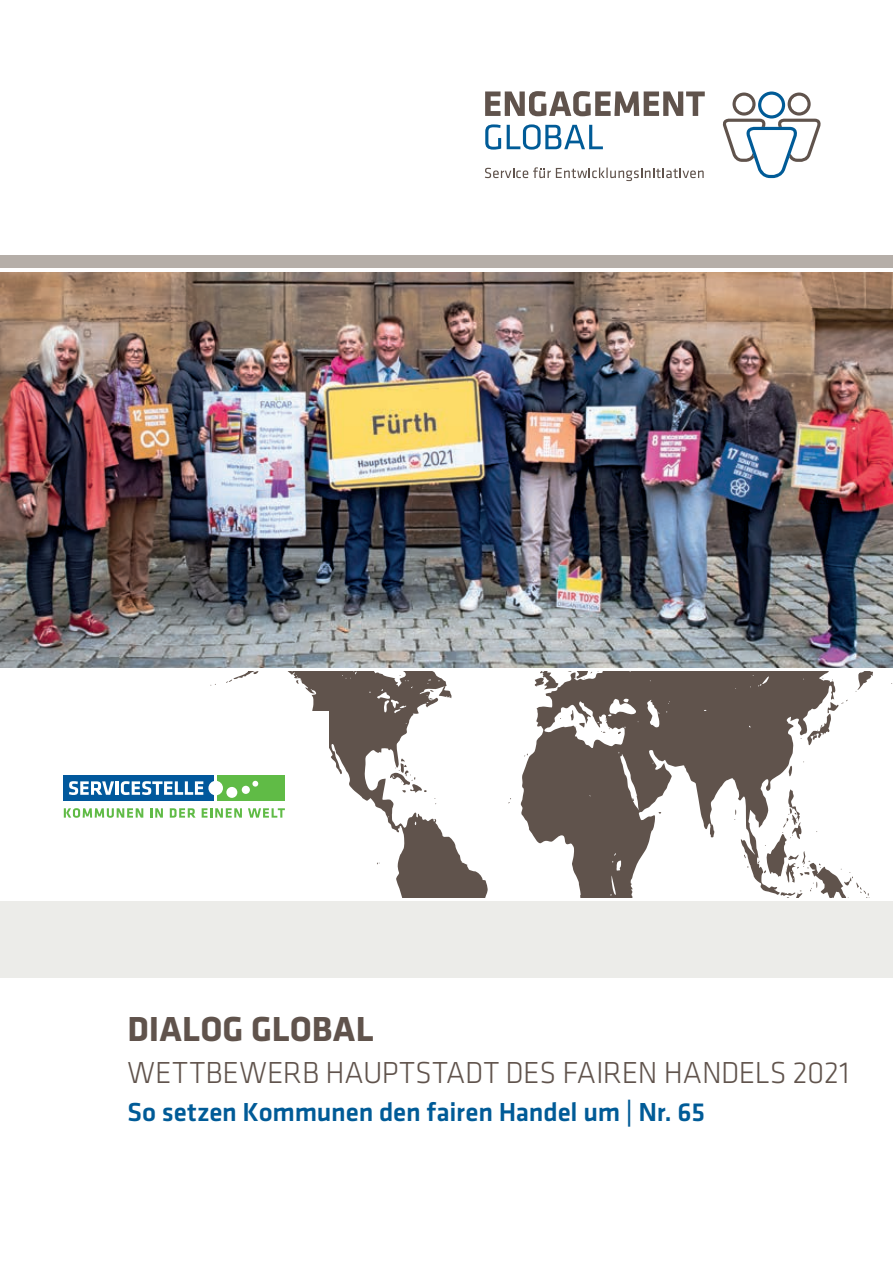
<style>
.page{position:relative;width:893px;height:1263px;background:#fff}
.page>*{position:absolute;margin:0;border:0;box-sizing:border-box;transform-origin:0 0}
.t1{font:700 36px "Klavika";letter-spacing:.005em;color:#60534c}
.t2{font:300 31.5px "Klavika";letter-spacing:-.005em;color:#60534c}
.t3{font:500 27px "Klavika";letter-spacing:-.005em;color:#005b97}
</style>
<div class="page">
<svg style="left:210px;top:672px;width:683px;height:225px"></svg>
<div style="left:0;top:711px;width:329px;height:154px;background:#fff"></div>
<div style="left:0;top:901px;width:893px;height:77px;background:#ecece9"></div>
<div style="left:0;top:255px;width:893px;height:13px;background:#b5aea8"></div>
<svg style="left:723px;top:92px;width:98px;height:86px"></svg>
<svg style="left:485px;top:91px;width:220px;height:25px"></svg>
<svg style="left:485px;top:124px;width:16px;height:26px"></svg>
<svg style="left:507px;top:124px;width:96px;height:26px"></svg>
<svg style="left:485px;top:167px;width:219px;height:14px"></svg>
<div style="left:64px;top:775px;width:150px;height:26px;background:#01589c"></div>
<svg style="left:69px;top:781px;width:45px;height:14px"></svg>
<hr style="left:115px;top:781px;width:3px;height:14px;background:#fff">
<svg style="left:121px;top:781px;width:82px;height:14px"></svg>
<svg style="left:64px;top:808px;width:79px;height:10px"></svg>
<svg style="left:150px;top:808px;width:13px;height:10px"></svg>
<svg style="left:170px;top:808px;width:26px;height:10px"></svg>
<svg style="left:202px;top:808px;width:40px;height:10px"></svg>
<svg style="left:248px;top:808px;width:37px;height:10px"></svg>
<div style="left:217px;top:775px;width:68px;height:26px;background:#60bb46"></div>
<div style="left:208px;top:781px;width:15px;height:14px;background:#fff;border-radius:50%"></div>
<div style="left:226px;top:787px;width:11px;height:11px;background:#fff;border-radius:50%"></div>
<div style="left:242px;top:786px;width:8px;height:8px;background:#fff;border-radius:50%"></div>
<svg style="left:252px;top:781px;width:6px;height:6px"></svg>
<img style="left:0;top:272px;width:893px;height:396px">
<h1 class="t1" style="left:128px;top:1010px;width:248px">DIALOG GLOBAL</h1>
<h1 class="t2" style="left:128px;top:1056px;width:723px">WETTBEWERB HAUPTSTADT DES FAIREN HANDELS 2021</h1>
<h2 class="t3" style="left:128px;top:1097px;width:579px">So setzen Kommunen den fairen Handel um | Nr. 65</h2>
</div>
